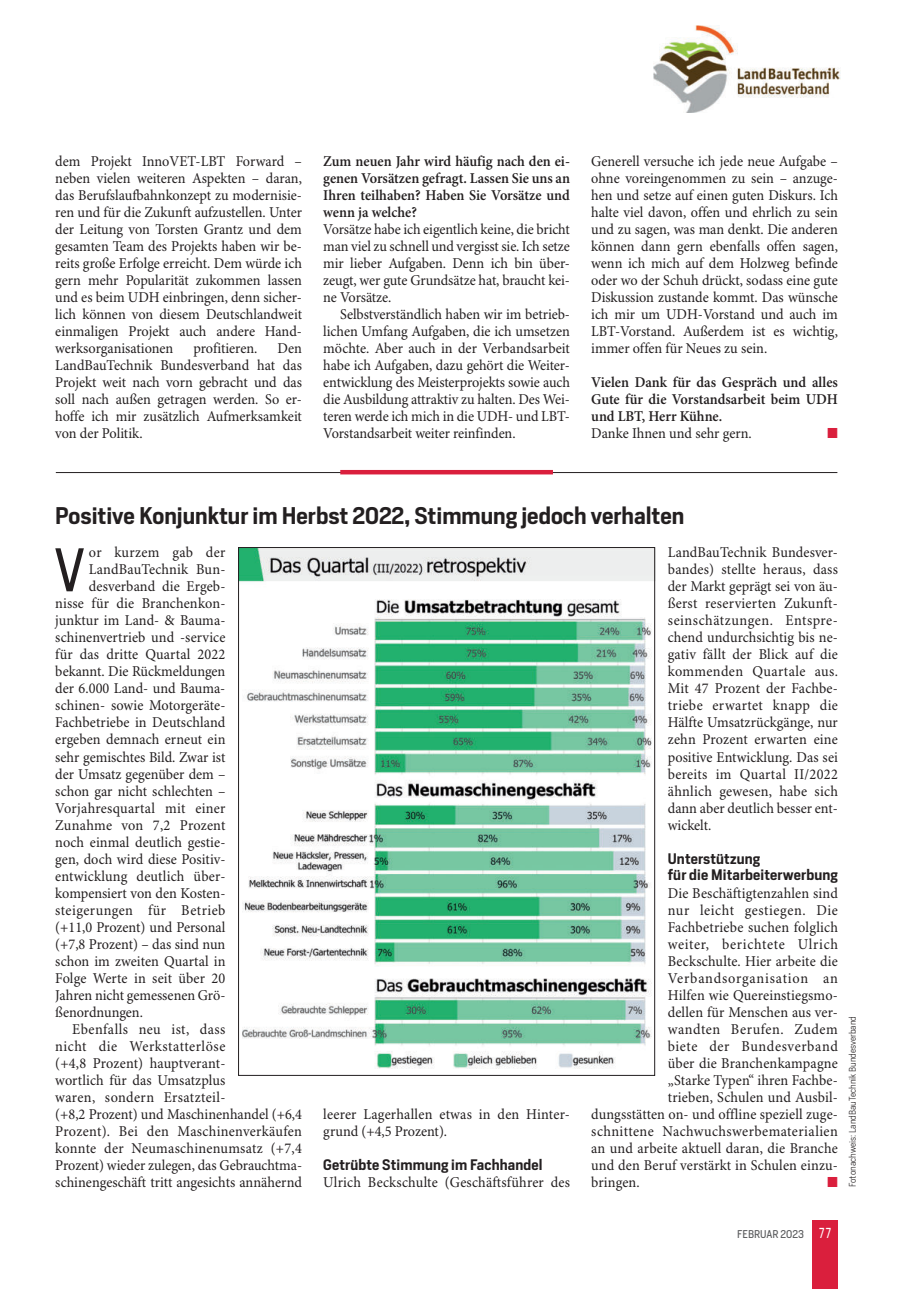
<style>
.page{position:relative;width:906px;height:1289px;background:#fff}
.page>*{position:absolute;margin:0;border:0;box-sizing:border-box;transform-origin:0 0}
.t1{font:57.3px "Heron Sans";color:#231f20;scale:.95 1}
.t2{font:600 22.5px "Heron Sans";color:#231f20}
.t3{font:15px/17px "Minion Pro";letter-spacing:.005em;color:#231f20;text-align:justify;scale:.95 1}
.t4{font:600 15px/17px "Minion Pro";color:#231f20;text-align:justify;scale:.95 1}
.t5{font:15px "Minion Pro";letter-spacing:.03em;color:#231f20;scale:.95 1}
.t6{font:15px "Minion Pro";letter-spacing:.045em;color:#231f20;scale:.95 1}
.t7{font:15px "Minion Pro";letter-spacing:.04em;color:#231f20;scale:.95 1}
.t8{font:15px "Minion Pro";letter-spacing:.025em;color:#231f20;scale:.95 1}
.t9{font:15px "Minion Pro";letter-spacing:.035em;color:#231f20;scale:.95 1}
.t10{font:15px "Minion Pro";letter-spacing:.055em;color:#231f20;scale:.95 1}
.t11{font:600 14.25px/16.4px "Heron Sans";letter-spacing:.01em;color:#231f20}
.t12{font:10.5px "Heron Sans";color:#57585a}
.t13{font:300 9px "Heron Sans";color:#231f20}
.s1{font-size:13.5px;color:#fff}
</style>
<div class="page">
<div style="left:812px;top:1220px;width:26px;height:68px;background:#da1f3d"></div>
<img style="left:654px;top:26px;width:186px;height:87px">
<img style="left:240px;top:549px;width:413px;height:520px">
<hr style="left:56px;top:472px;width:781px;height:1px;background:#231f20">
<hr style="left:340px;top:470px;width:213px;height:4px;background:#da1f3d">
<p class="t3" style="left:55px;top:153px;width:261px">dem Projekt InnoVET-LBT Forward – neben vielen weiteren Aspekten – daran, das Berufslaufbahnkonzept zu modernisie&shy;ren und für die Zukunft aufzustellen. Unter der Leitung von Torsten Grantz und dem gesamten Team des Projekts haben wir be&shy;reits große Erfolge erreicht. Dem würde ich gern mehr Popularität zukommen lassen und es beim UDH einbringen, denn sicher&shy;lich können von diesem Deutschlandweit einmaligen Projekt auch andere Hand&shy;werksorganisationen</p>
<p class="t3" style="left:193px;top:340px;width:69px">profitieren.</p>
<p class="t3" style="left:55px;top:340px;width:261px;text-indent:222px">Den LandBauTechnik Bundesverband hat das Projekt weit nach vorn gebracht und das soll nach außen getragen werden. So er&shy;hoffe ich mir zusätzlich Aufmerksamkeit von der Politik.</p>
<p class="t4" style="left:323px;top:154px;width:261px">Zum neuen Jahr wird häufig nach den ei&shy;genen Vorsätzen gefragt. Lassen Sie uns an Ihren teilhaben? Haben Sie Vorsätze und wenn ja welche?</p>
<p class="t3" style="left:323px;top:221px;width:261px">Vorsätze habe ich eigentlich keine, die bricht man viel zu schnell und vergisst sie. Ich setze mir lieber Aufgaben. Denn ich bin über&shy;zeugt, wer gute Grundsätze hat, braucht kei&shy;ne Vorsätze.</p>
<p class="t3" style="left:323px;top:306px;width:261px;text-indent:17px">Selbstverständlich haben wir im betrieb&shy;lichen Umfang Aufgaben, die ich umsetzen möchte. Aber auch in der Verbandsarbeit habe ich Aufgaben, dazu gehört die Weiter&shy;entwicklung des Meisterprojekts sowie auch die Ausbildung attraktiv zu halten. Des Wei&shy;teren werde ich mich in die UDH- und LBT-Vorstandsarbeit weiter reinfinden.</p>
<p class="t3" style="left:591px;top:153px;width:261px">Generell versuche ich jede neue Aufgabe – ohne voreingenommen zu sein – anzuge&shy;hen und setze auf einen guten Diskurs. Ich halte viel davon, offen und ehrlich zu sein und zu sagen, was man denkt. Die anderen können dann gern ebenfalls offen sagen, wenn ich mich auf dem Holzweg befinde oder wo der Schuh drückt, sodass eine gute Diskussion zustande kommt. Das wünsche ich mir um UDH-Vorstand und auch im LBT-Vorstand. Außerdem ist es wichtig, immer offen für Neues zu sein.</p>
<p class="t4" style="left:591px;top:375px;width:261px">Vielen Dank für das Gespräch und alles Gute für die Vorstandsarbeit beim UDH und LBT, Herr Kühne.</p>
<p class="t3" style="left:591px;top:425px;width:171px">Danke Ihnen und sehr gern.</p>
<h2 class="t2" style="left:55px;top:506px;width:630px">Positive Konjunktur im Herbst 2022, Stimmung jedoch verhalten</h2>
<h1 class="t1" style="left:54px;top:538px;width:34px">V</h1>
<p class="t8" style="left:89px;top:545px;width:145px">or kurzem gab der</p>
<p class="t3" style="left:668px;top:544px;width:181px">LandBauTechnik Bundesver&shy;bandes) stellte heraus, dass der Markt geprägt sei von äu&shy;ßerst reservierten Zukunft&shy;seinschätzungen. Entspre&shy;chend undurchsichtig bis ne&shy;gativ fällt der Blick auf die kommenden Quartale aus.<br>Mit 47 Prozent der Fachbe&shy;triebe erwartet knapp die Hälfte Umsatzrückgänge, nur zehn Prozent erwarten eine positive Entwicklung. Das sei bereits im Quartal II/2022 ähnlich gewesen, habe sich dann aber deutlich besser ent&shy;wickelt.</p>
<p class="t11" style="left:668px;top:851px;width:172px">Unterstützung<br>für die Mitarbeiterwerbung</p>
<p class="t3" style="left:668px;top:885px;width:181px">Die Beschäftigtenzahlen sind</p>
<p class="t7" style="left:668px;top:902px;width:181px">nur leicht gestiegen. Die</p>
<p class="t3" style="left:668px;top:919px;width:181px">Fachbetriebe suchen folglich</p>
<p class="t6" style="left:668px;top:936px;width:181px">weiter, berichtete Ulrich</p>
<p class="t3" style="left:668px;top:953px;width:180px">Beckschulte. Hier arbeite die</p>
<p class="t10" style="left:668px;top:970px;width:181px">Verbandsorganisation an</p>
<p class="t3" style="left:668px;top:987px;width:181px">Hilfen wie Quereinstiegsmo-</p>
<p class="t3" style="left:668px;top:1004px;width:181px">dellen für Menschen aus ver-</p>
<p class="t7" style="left:668px;top:1021px;width:180px">wandten Berufen. Zudem</p>
<p class="t6" style="left:668px;top:1038px;width:180px">biete der Bundesverband</p>
<p class="t3" style="left:668px;top:1055px;width:181px">über die Branchenkampagne</p>
<p class="t3" style="left:668px;top:1072px;width:181px">„Starke Typen“ ihren Fachbe-</p>
<p class="t3" style="left:668px;top:1089px;width:181px">trieben, Schulen und Ausbil-</p>
<p class="t3" style="left:591px;top:1106px;width:261px">dungsstätten on- und offline speziell zuge-</p>
<p class="t5" style="left:591px;top:1123px;width:261px">schnittene Nachwuchswerbematerialien</p>
<p class="t3" style="left:591px;top:1140px;width:261px">an und arbeite aktuell daran, die Branche</p>
<p class="t3" style="left:591px;top:1157px;width:261px">und den Beruf verstärkt in Schulen einzu-</p>
<p class="t3" style="left:591px;top:1174px;width:53px">bringen.</p>
<p class="t3" style="left:89px;top:561px;width:145px">LandBauTechnik Bun-</p>
<p class="t3" style="left:89px;top:578px;width:145px">desverband die Ergeb-</p>
<p class="t3" style="left:55px;top:595px;width:181px">nisse für die Branchenkon-</p>
<p class="t3" style="left:55px;top:613px;width:181px">junktur im Land- &amp; Bauma-</p>
<p class="t3" style="left:55px;top:630px;width:181px">schinenvertrieb und -service</p>
<p class="t3" style="left:55px;top:647px;width:181px">für das dritte Quartal 2022</p>
<p class="t3" style="left:55px;top:664px;width:181px">bekannt. Die Rückmeldungen</p>
<p class="t3" style="left:55px;top:681px;width:180px">der 6.000 Land- und Bauma-</p>
<p class="t3" style="left:55px;top:698px;width:181px">schinen- sowie Motorgeräte-</p>
<p class="t3" style="left:55px;top:715px;width:181px">Fachbetriebe in Deutschland</p>
<p class="t3" style="left:55px;top:732px;width:181px">ergeben demnach erneut ein</p>
<p class="t3" style="left:55px;top:749px;width:181px">sehr gemischtes Bild. Zwar ist</p>
<p class="t3" style="left:55px;top:766px;width:181px">der Umsatz gegenüber dem –</p>
<p class="t3" style="left:55px;top:783px;width:181px">schon gar nicht schlechten –</p>
<p class="t3" style="left:55px;top:800px;width:181px">Vorjahresquartal mit einer</p>
<p class="t3" style="left:55px;top:817px;width:180px">Zunahme von 7,2 Prozent</p>
<p class="t3" style="left:55px;top:834px;width:181px">noch einmal deutlich gestie-</p>
<p class="t3" style="left:55px;top:851px;width:181px">gen, doch wird diese Positiv-</p>
<p class="t3" style="left:55px;top:868px;width:181px">entwicklung deutlich über-</p>
<p class="t3" style="left:55px;top:885px;width:181px">kompensiert von den Kosten-</p>
<p class="t5" style="left:55px;top:902px;width:181px">steigerungen für Betrieb</p>
<p class="t3" style="left:55px;top:919px;width:181px">(+11,0 Prozent) und Personal</p>
<p class="t3" style="left:55px;top:936px;width:181px">(+7,8 Prozent) – das sind nun</p>
<p class="t3" style="left:55px;top:953px;width:181px">schon im zweiten Quartal in</p>
<p class="t3" style="left:55px;top:970px;width:180px">Folge Werte in seit über 20</p>
<p class="t3" style="left:55px;top:987px;width:181px">Jahren nicht gemessenen Grö-</p>
<p class="t3" style="left:55px;top:1004px;width:94px">ßenordnungen.</p>
<p class="t5" style="left:72px;top:1021px;width:163px">Ebenfalls neu ist, dass</p>
<p class="t9" style="left:55px;top:1038px;width:180px">nicht die Werkstatterlöse</p>
<p class="t3" style="left:55px;top:1055px;width:181px">(+4,8 Prozent) hauptverant-</p>
<p class="t3" style="left:55px;top:1072px;width:181px">wortlich für das Umsatzplus</p>
<p class="t8" style="left:55px;top:1089px;width:181px">waren, sondern Ersatzteil-</p>
<p class="t3" style="left:55px;top:1106px;width:261px">(+8,2 Prozent) und Maschinenhandel (+6,4</p>
<p class="t3" style="left:55px;top:1123px;width:261px">Prozent). Bei den Maschinenverkäufen</p>
<p class="t3" style="left:55px;top:1140px;width:261px">konnte der Neumaschinenumsatz (+7,4</p>
<p class="t3" style="left:55px;top:1157px;width:261px">Prozent) wieder zulegen, das Gebrauchtma-</p>
<p class="t3" style="left:55px;top:1174px;width:261px">schinengeschäft tritt angesichts annähernd</p>
<p class="t3" style="left:323px;top:1106px;width:261px">leerer Lagerhallen etwas in den Hinter&shy;grund (+4,5 Prozent).</p>
<p class="t11" style="left:323px;top:1157px;width:221px">Getrübte Stimmung im Fachhandel</p>
<p class="t3" style="left:323px;top:1174px;width:261px">Ulrich Beckschulte (Geschäftsführer des</p>
<p class="t13" style="left:848px;top:1186px;width:172px;rotate:-90deg">Fotonachweis: LandBauTechnik Bundesverband</p>
<p class="t12" style="left:737px;top:1228px;width:96px">FEBRUAR 2023 <span class="s1">77</span></p>
</div>
